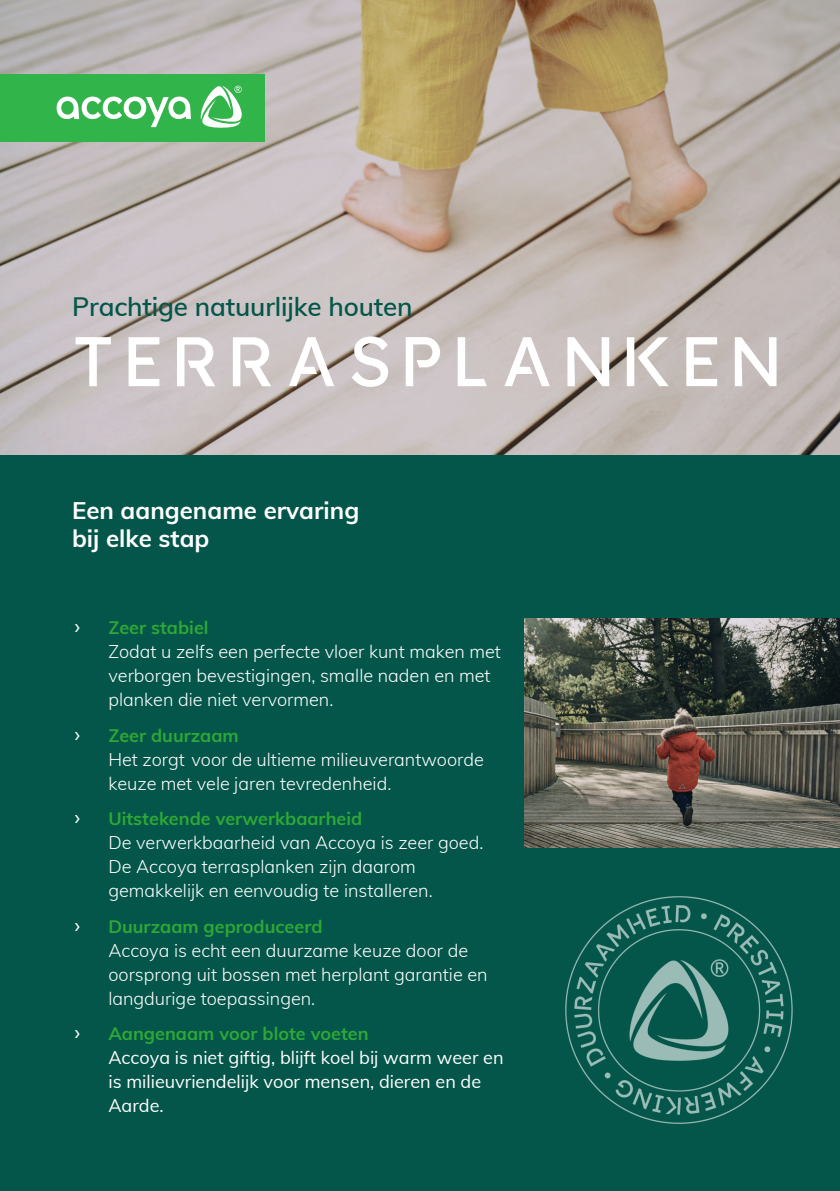
<style>
.page{position:relative;width:840px;height:1191px;background:#fff}
.page>*{position:absolute;margin:0;border:0;box-sizing:border-box;transform-origin:0 0}
.t1{font:70px "Accoya Display";letter-spacing:.15em;color:#fff}
.t2{font:600 26px "Muli";letter-spacing:-.005em;color:#04564a}
.t3{font:700 24px/28.8px "Muli";color:#fff}
.t4{font:22px "Muli";color:#fff}
.t5{font:300 18px/24px "Muli";color:#fff}
.t6{font:700 18px "Muli";color:#2ea836}
.t7{font:18px/24px "Muli";color:#fff}
</style>
<div class="page">
<div style="left:0;top:455px;width:839px;height:736px;background:#04564a"></div>
<img style="left:0;top:0;width:839px;height:455px">
<img style="left:524px;top:618px;width:315px;height:229px">
<div style="left:0;top:74px;width:264px;height:67px;background:#31b44a"></div>
<svg style="left:57px;top:97px;width:134px;height:30px"></svg>
<svg style="left:200px;top:86px;width:42px;height:42px"></svg>
<img style="left:565px;top:896px;width:228px;height:228px">
<p class="t2" style="left:72px;top:288px;width:342px">Prachtige natuurlijke houten</p>
<p class="t1" style="left:72px;top:321px;width:709px">TERRASPLANKEN</p>
<p class="t3" style="left:72px;top:494px;width:288px">Een aangename ervaring bij elke stap</p>
<p class="t4" style="left:74px;top:610px;width:7px">›</p>
<p class="t6" style="left:108px;top:615px;width:102px">Zeer stabiel</p>
<p class="t5" style="left:108px;top:639px;width:394px">Zodat u zelfs een perfecte vloer kunt maken met verborgen bevestigingen, smalle naden en met planken die niet vervormen.</p>
<p class="t4" style="left:74px;top:718px;width:7px">›</p>
<p class="t6" style="left:108px;top:722px;width:132px">Zeer duurzaam</p>
<p class="t5" style="left:108px;top:746px;width:377px">Het zorgt voor de ultieme milieuverantwoorde keuze met vele jaren tevredenheid.</p>
<p class="t4" style="left:74px;top:801px;width:7px">›</p>
<p class="t6" style="left:108px;top:805px;width:255px">Uitstekende verwerkbaarheid</p>
<p class="t5" style="left:108px;top:830px;width:376px">De verwerkbaarheid van Accoya is zeer goed.<br>De Accoya terrasplanken zijn daarom gemakkelijk en eenvoudig te installeren.</p>
<p class="t4" style="left:74px;top:908px;width:7px">›</p>
<p class="t6" style="left:108px;top:913px;width:215px">Duurzaam geproduceerd</p>
<p class="t5" style="left:108px;top:937px;width:380px">Accoya is echt een duurzame keuze door de oorsprong uit bossen met herplant garantie en langdurige toepassingen.</p>
<p class="t4" style="left:74px;top:1016px;width:7px">›</p>
<p class="t6" style="left:108px;top:1020px;width:261px">Aangenaam voor blote voeten</p>
<p class="t7" style="left:108px;top:1044px;width:396px">Accoya is niet giftig, blijft koel bij warm weer en is milieuvriendelijk voor mensen, dieren en de<br>Aarde.</p>
</div>
